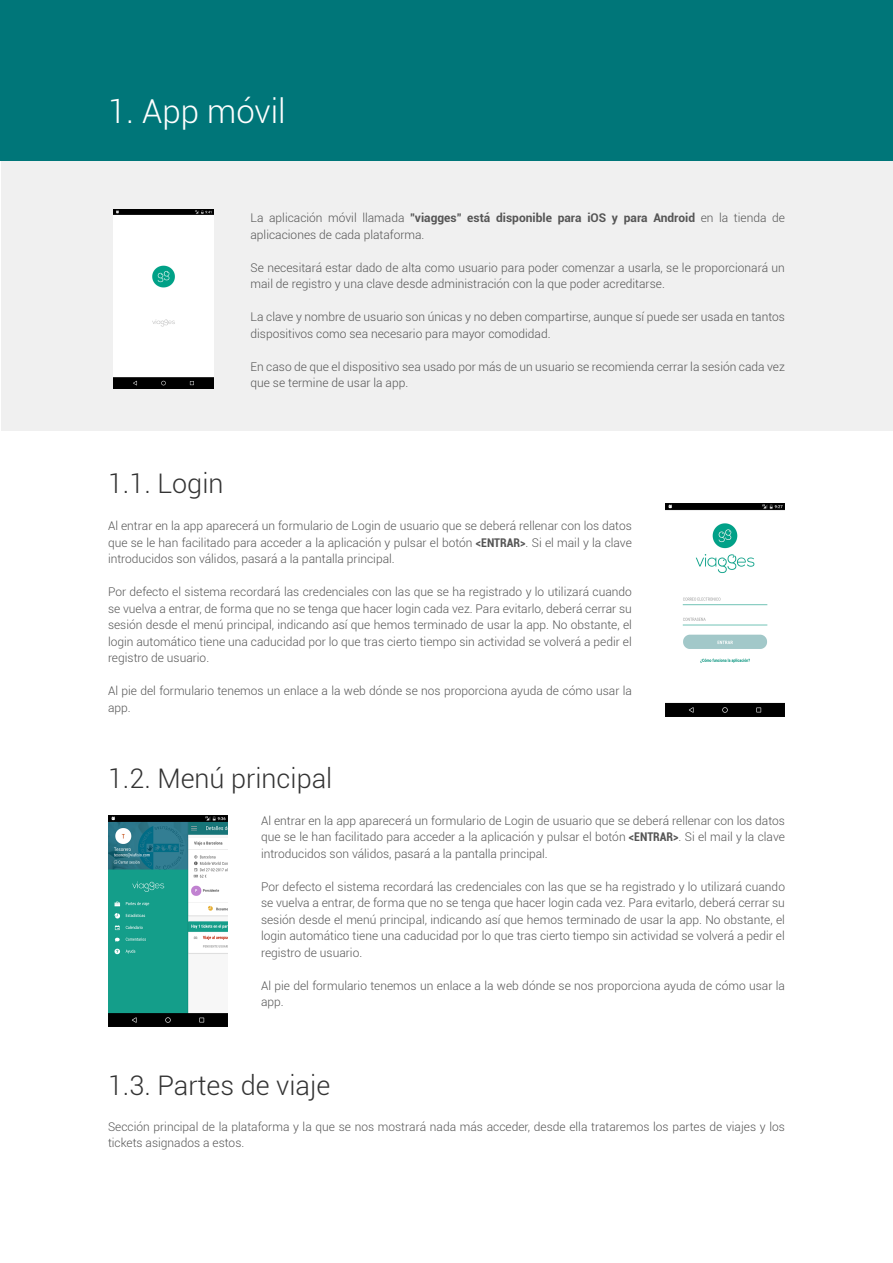
<style>
.page{position:relative;width:893px;height:1263px;background:#fff}
.page>*{position:absolute;margin:0;border:0;box-sizing:border-box;transform-origin:0 0}
.t1{font:300 33px "Roboto";color:#fff}
.t2{font:300 27px "Roboto";color:#333}
.t3{font:300 12px/16.5px "Roboto";color:#555}
.s1{font-weight:700}
.s2{font-weight:700;font-stretch:condensed}
</style>
<div class="page">
<div style="left:1px;top:160px;width:892px;height:271px;background:#f0f0f0"></div>
<img style="left:113px;top:210px;width:101px;height:178px">
<div style="left:0;top:0;width:893px;height:160px;background:#007679"></div>
<img style="left:666px;top:504px;width:119px;height:212px">
<img style="left:108px;top:815px;width:119px;height:212px">
<h1 class="t1" style="left:108px;top:88px;width:179px">1. App móvil</h1>
<p class="t3" style="left:250px;top:209px;width:536px">La aplicación móvil llamada <span class="s1">"viagges" está disponible para iOS y para Android</span> en la tienda de aplicaciones de cada plataforma.</p>
<p class="t3" style="left:250px;top:259px;width:536px">Se necesitará estar dado de alta como usuario para poder comenzar a usarla, se le proporcionará un mail de registro y una clave desde administración con la que poder acreditarse.</p>
<p class="t3" style="left:250px;top:308px;width:536px">La clave y nombre de usuario son únicas y no deben compartirse, aunque sí puede ser usada en tantos dispositivos como sea necesario para mayor comodidad.</p>
<p class="t3" style="left:250px;top:358px;width:536px">En caso de que el dispositivo sea usado por más de un usuario se recomienda cerrar la sesión cada vez que se termine de usar la app.</p>
<h2 class="t2" style="left:108px;top:465px;width:117px">1.1. Login</h2>
<p class="t3" style="left:108px;top:517px;width:525px;text-align:justify">Al entrar en la app aparecerá un formulario de Login de usuario que se deberá rellenar con los datos que se le han facilitado para acceder a la aplicación y pulsar el botón <span class="s2">&lt;ENTRAR&gt;</span>. Si el mail y la clave introducidos son válidos, pasará a la pantalla principal.</p>
<p class="t3" style="left:108px;top:583px;width:525px;text-align:justify">Por defecto el sistema recordará las credenciales con las que se ha registrado y lo utilizará cuando se vuelva a entrar, de forma que no se tenga que hacer login cada vez. Para evitarlo, deberá cerrar su sesión desde el menú principal, indicando así que hemos terminado de usar la app. No obstante, el login automático tiene una caducidad por lo que tras cierto tiempo sin actividad se volverá a pedir el registro de usuario.</p>
<p class="t3" style="left:108px;top:682px;width:525px">Al pie del formulario tenemos un enlace a la web dónde se nos proporciona ayuda de cómo usar la app.</p>
<h2 class="t2" style="left:108px;top:759px;width:226px">1.2. Menú principal</h2>
<p class="t3" style="left:261px;top:812px;width:525px;text-align:justify">Al entrar en la app aparecerá un formulario de Login de usuario que se deberá rellenar con los datos que se le han facilitado para acceder a la aplicación y pulsar el botón <span class="s2">&lt;ENTRAR&gt;</span>. Si el mail y la clave introducidos son válidos, pasará a la pantalla principal.</p>
<p class="t3" style="left:261px;top:878px;width:525px;text-align:justify">Por defecto el sistema recordará las credenciales con las que se ha registrado y lo utilizará cuando se vuelva a entrar, de forma que no se tenga que hacer login cada vez. Para evitarlo, deberá cerrar su sesión desde el menú principal, indicando así que hemos terminado de usar la app. No obstante, el login automático tiene una caducidad por lo que tras cierto tiempo sin actividad se volverá a pedir el registro de usuario.</p>
<p class="t3" style="left:261px;top:977px;width:525px">Al pie del formulario tenemos un enlace a la web dónde se nos proporciona ayuda de cómo usar la app.</p>
<h2 class="t2" style="left:108px;top:1067px;width:224px">1.3. Partes de viaje</h2>
<p class="t3" style="left:108px;top:1118px;width:678px">Sección principal de la plataforma y la que se nos mostrará nada más acceder, desde ella trataremos los partes de viajes y los tickets asignados a estos.</p>
</div>
